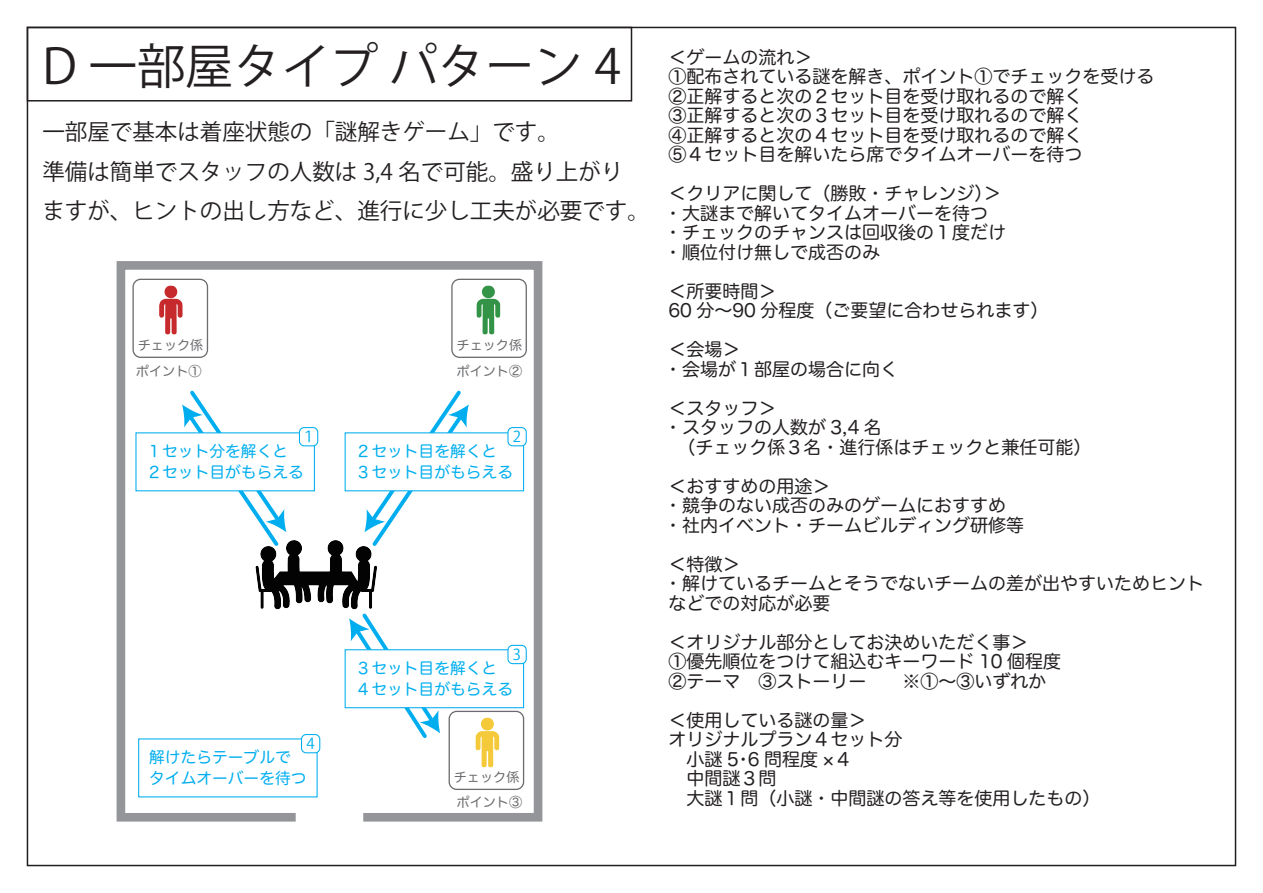
<style>
.page{position:relative;width:1263px;height:893px;background:#fff}
.page>*{position:absolute;margin:0;border:0;box-sizing:border-box;transform-origin:0 0}
.t1{font:48.15px "Koz Go Pr 6 N";color:#231f20}
.t2{font:22.5px/39.3px "Koz Go Pr 6 N";color:#231f20}
.t3{font:18px/19.5px "Hira Maru Pro W4";color:#231f20}
.t4{font:15.75px/21px "Hira Maru Pro W4";color:#00aeef}
.t5{font:15.15px "Koz Go Pr 6 N";color:#00aeef}
.t6{font:13.05px/26.7px "Hira Maru Pro W4";color:#6c6d70}
</style>
<div class="page">
<svg style="left:116px;top:261px;width:427px;height:561px"></svg>
<img style="left:140px;top:279px;width:63px;height:63px">
<div style="left:452px;top:279px;width:74px;height:78px;background:#fff;border-radius:8px"></div>
<div style="left:451px;top:279px;width:76px;height:79px;border:1px solid #6c6d70;border-radius:8px"></div>
<div style="left:449px;top:711px;width:75px;height:78px;background:#fff;border-radius:8px"></div>
<div style="left:449px;top:711px;width:75px;height:79px;border:1px solid #6c6d70;border-radius:8px"></div>
<svg style="left:182px;top:387px;width:104px;height:162px"></svg>
<svg style="left:365px;top:387px;width:104px;height:162px"></svg>
<div style="left:135px;top:432px;width:180px;height:59px;background:#fff"></div>
<div style="left:299px;top:428px;width:19px;height:18px;background:#fff;border-radius:5px"></div>
<div style="left:299px;top:427px;width:19px;height:19px;border:1px solid #00aeef;border-radius:5px"></div>
<div style="left:345px;top:432px;width:179px;height:59px;background:#fff"></div>
<div style="left:345px;top:649px;width:179px;height:59px;background:#fff;border:1px solid #00aeef"></div>
<div style="left:508px;top:428px;width:18px;height:18px;background:#fff;border-radius:5px"></div>
<div style="left:507px;top:427px;width:20px;height:19px;border:1px solid #00aeef;border-radius:5px"></div>
<div style="left:508px;top:645px;width:18px;height:19px;background:#fff;border-radius:5px"></div>
<div style="left:507px;top:645px;width:20px;height:19px;border:1px solid #00aeef;border-radius:5px"></div>
<div style="left:138px;top:738px;width:180px;height:59px;background:#fff"></div>
<div style="left:301px;top:734px;width:19px;height:19px;background:#fff;border-radius:5px"></div>
<div style="left:301px;top:734px;width:19px;height:19px;border:1px solid #00aeef;border-radius:5px"></div>
<img style="left:458px;top:279px;width:62px;height:56px">
<img style="left:456px;top:711px;width:63px;height:57px">
<div style="left:27px;top:27px;width:605px;height:75px;border:2px solid #231f20"></div>
<h1 class="t1" style="left:42px;top:39px;width:580px">D 一部屋タイプ パターン 4</h1>
<p class="t3" style="left:668px;top:46px;width:487px">＜ゲームの流れ＞<br>①配布されている謎を解き、ポイント①でチェックを受ける<br>②正解すると次の２セット目を受け取れるので解く<br>③正解すると次の３セット目を受け取れるので解く<br>④正解すると次の４セット目を受け取れるので解く<br>⑤４セット目を解いたら席でタイムオーバーを待つ</p>
<p class="t3" style="left:664px;top:183px;width:343px">＜クリアに関して（勝敗・チャレンジ）＞・大謎まで解いてタイムオーバーを待つ・チェックのチャンスは回収後の１度だけ・順位付け無しで成否のみ</p>
<p class="t3" style="left:668px;top:280px;width:381px">＜所要時間＞<br>60 分～90 分程度（ご要望に合わせられます）</p>
<p class="t3" style="left:664px;top:339px;width:235px">＜会場＞<br>・会場が１部屋の場合に向く</p>
<p class="t3" style="left:664px;top:397px;width:429px">＜スタッフ＞<br>・スタッフの人数が 3,4 名<br>　（チェック係３名・進行係はチェックと兼任可能）</p>
<p class="t3" style="left:664px;top:475px;width:361px">＜おすすめの用途＞<br>・競争のない成否のみのゲームにおすすめ・社内イベント・チームビルディング研修等</p>
<p class="t3" style="left:664px;top:553px;width:541px">＜特徴＞<br>・解けているチームとそうでないチームの差が出やすいためヒントなどでの対応が必要</p>
<p class="t3" style="left:668px;top:631px;width:394px">＜オリジナル部分としてお決めいただく事＞<br>①優先順位をつけて組込むキーワード 10 個程度<br>②テーマ　③ストーリー　　※①～③いずれか</p>
<p class="t3" style="left:668px;top:709px;width:433px">＜使用している謎の量＞<br>オリジナルプラン４セット分<br>　小謎 5･6 問程度 ×４<br>　中間謎３問<br>　大謎１問（小謎・中間謎の答え等を使用したもの）</p>
<p class="t2" style="left:42px;top:113px;width:609px">一部屋で基本は着座状態の「謎解きゲーム」です。<br>準備は簡単でスタッフの人数は 3,4 名で可能。盛り上がりますが、ヒントの出し方など、進行に少し工夫が必要です。</p>
<p class="t6" style="left:136px;top:330px;width:69px">チェック係ポイント①</p>
<p class="t6" style="left:457px;top:330px;width:67px">チェック係</p>
<p class="t6" style="left:457px;top:357px;width:67px">ポイント②</p>
<p class="t5" style="left:513px;top:428px;width:10px">2</p>
<p class="t5" style="left:301px;top:428px;width:17px">１</p>
<p class="t4" style="left:146px;top:440px;width:159px">１セット分を解くと<br>２セット目がもらえる</p>
<p class="t4" style="left:356px;top:440px;width:159px">２セット目を解くと<br>３セット目がもらえる</p>
<p class="t5" style="left:513px;top:646px;width:10px">3</p>
<p class="t4" style="left:356px;top:657px;width:159px">３セット目を解くと<br>４セット目がもらえる</p>
<p class="t5" style="left:306px;top:735px;width:10px">4</p>
<p class="t4" style="left:149px;top:746px;width:159px">解けたらテーブルでタイムオーバーを待つ</p>
<p class="t6" style="left:454px;top:762px;width:67px">チェック係</p>
<p class="t6" style="left:457px;top:788px;width:67px">ポイント③</p>
</div>
